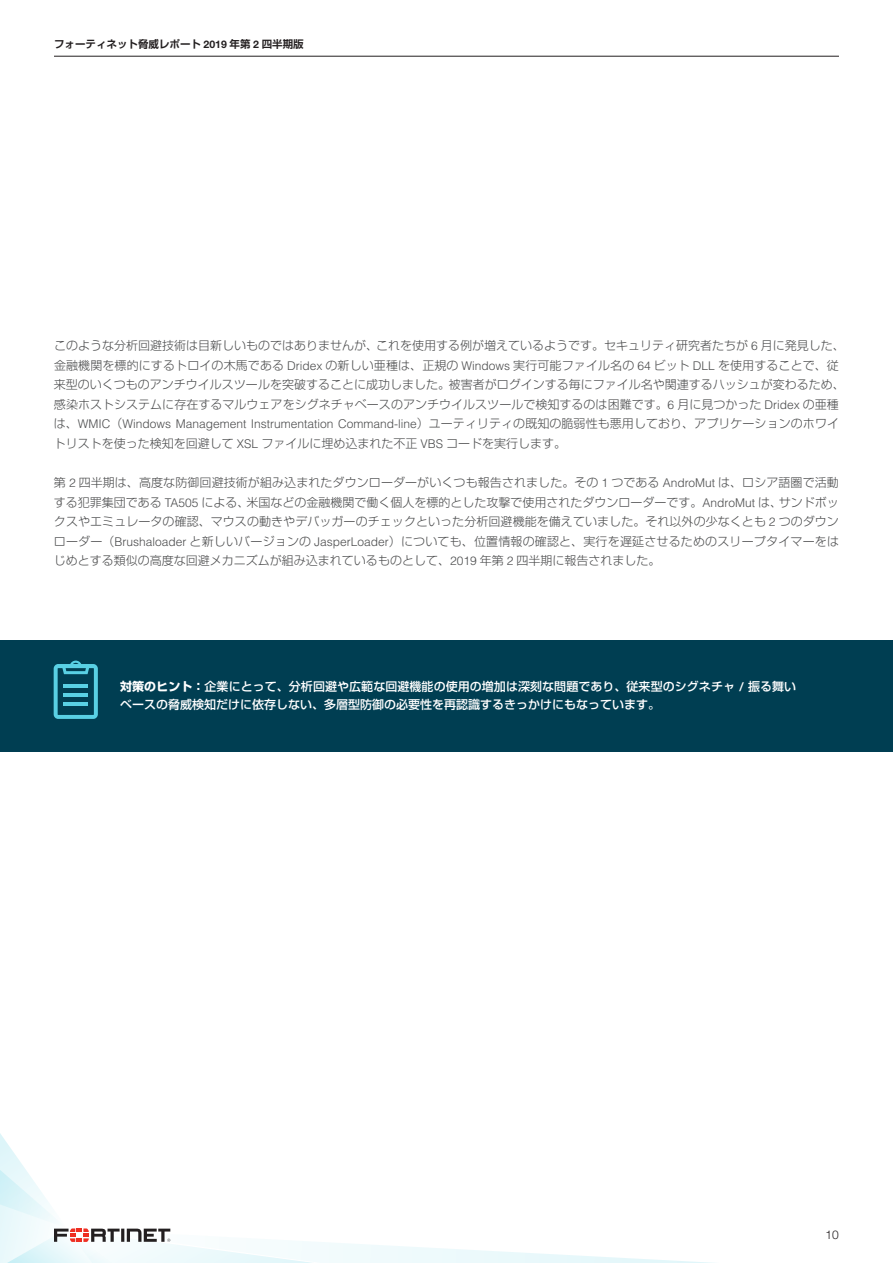
<style>
.page{position:relative;width:893px;height:1263px;background:#fff}
.page>*{position:absolute;margin:0;border:0;box-sizing:border-box;transform-origin:0 0}
.t1{font:300 12px/19.5px "Shin Go Pro";color:#4b4c4d}
.t2{font:500 12px/18px "Shin Go Pro";letter-spacing:.005em;color:#fff}
.t3{font:300 12px "Helvetica";color:#4b4c4d}
.t4{font:300 12px "Helvetica Neue LT Pro";color:#231f20}
.t5{font:700 10.5px "Shin Go Pro De";color:#231f20}
.s1{font-family:"Helvetica Neue"}
.s2{font-family:"Helvetica"}
.s3{font-family:"Shin Go Pro"}
.s4{font-weight:700}
</style>
<div class="page">
<hr style="left:54px;top:56px;width:785px;height:1px;background:#231f20">
<svg style="left:0;top:1133px;width:713px;height:130px"></svg>
<div style="left:0;top:640px;width:893px;height:112px;background:#003e52"></div>
<svg style="left:54px;top:660px;width:44px;height:59px"></svg>
<p class="t5" style="left:54px;top:35px;width:251px">フォーティネット脅威レポート <span class="s1">2019</span> 年第 <span class="s1">2</span> 四半期版</p>
<p class="t1" style="left:54px;top:334px;width:792px">このような分析回避技術は目新しいものではありませんが、これを使用する例が増えているようです。セキュリティ研究者たちが <span class="s2">6</span> 月に発見した、金融機関を標的にするトロイの木馬である <span class="s2">Dridex</span> の新しい亜種は、正規の <span class="s2">Windows</span> 実行可能ファイル名の <span class="s2">64</span> ビット <span class="s2">DLL</span> を使用することで、従来型のいくつものアンチウイルスツールを突破することに成功しました。被害者がログインする毎にファイル名や関連するハッシュが変わるため、感染ホストシステムに存在するマルウェアをシグネチャベースのアンチウイルスツールで検知するのは困難です。<span class="s2">6</span> 月に見つかった <span class="s2">Dridex</span> の亜種</p>
<p class="t3" style="left:54px;top:416px;width:787px"><span class="s3">は、</span>WMIC<span class="s3">（</span>Windows Management Instrumentation Command-line<span class="s3">）ユーティリティの既知の脆弱性も悪用しており、アプリケーションのホワイ</span></p>
<p class="t1" style="left:54px;top:432px;width:514px">トリストを使った検知を回避して <span class="s2">XSL</span> ファイルに埋め込まれた不正 <span class="s2">VBS</span> コードを実行します。</p>
<p class="t1" style="left:54px;top:471px;width:787px;text-align:justify">第 <span class="s2">2</span> 四半期は、高度な防御回避技術が組み込まれたダウンローダーがいくつも報告されました。その <span class="s2">1</span> つである <span class="s2">AndroMut</span> は、ロシア語圏で活動する犯罪集団である <span class="s2">TA505</span> による、米国などの金融機関で働く個人を標的とした攻撃で使用されたダウンローダーです。<span class="s2">AndroMut</span> は、サンドボックスやエミュレータの確認、マウスの動きやデバッガーのチェックといった分析回避機能を備えていました。それ以外の少なくとも <span class="s2">2</span> つのダウンローダー（<span class="s2">Brushaloader</span> と新しいバージョンの <span class="s2">JasperLoader</span>）についても、位置情報の確認と、実行を遅延させるためのスリープタイマーをはじめとする類似の高度な回避メカニズムが組み込まれているものとして、<span class="s2">2019</span> 年第 <span class="s2">2</span> 四半期に報告されました。</p>
<p class="t2" style="left:120px;top:676px;width:678px"><span class="s4">対策のヒント：</span>企業にとって、分析回避や広範な回避機能の使用の増加は深刻な問題であり、従来型のシグネチャ <span class="s1">/</span> 振る舞いベースの脅威検知だけに依存しない、多層型防御の必要性を再認識するきっかけにもなっています。</p>
<p class="t4" style="left:826px;top:1228px;width:15px">10</p>
</div>
